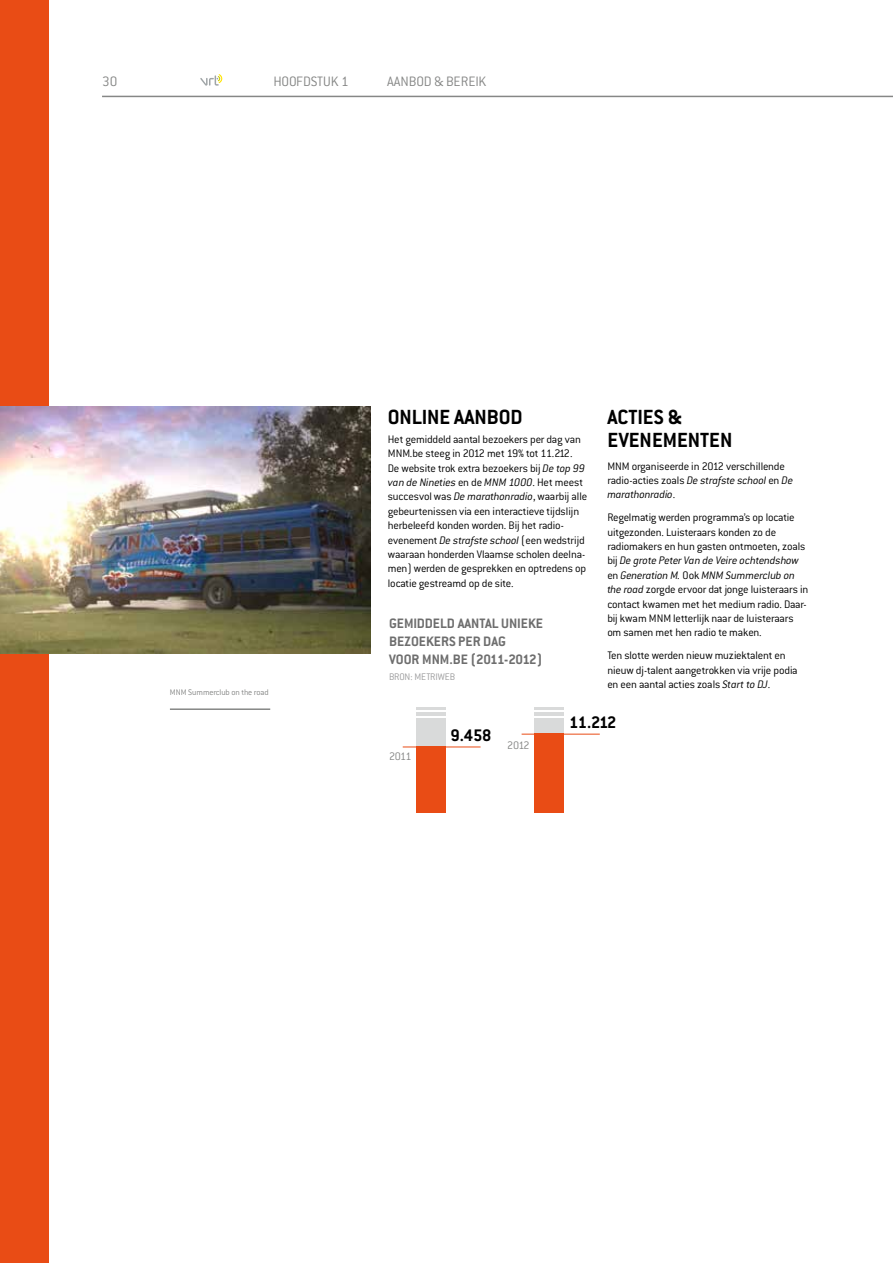
<style>
.page{position:relative;width:893px;height:1263px;background:#fff}
.page>*{position:absolute;margin:0;border:0;box-sizing:border-box;transform-origin:0 0}
.t1{font:700 22.5px/22.5px "Conduit ITC";color:#000}
.t2{font:700 18.3px "Conduit ITC";letter-spacing:-.04em;color:#000}
.t3{font:700 15px/18px "Conduit ITC";color:#6e6e6e}
.t4{font:300 15px "Conduit ITC";color:#868786}
.t5{font:300 12px/14.4px "Conduit ITC";letter-spacing:-.015em;color:#000}
.t6{font:300 12px "Conduit ITC";letter-spacing:-.06em;color:#868786}
.t7{font:300 10.5px "Conduit ITC";letter-spacing:-.005em;color:#9c9c9d}
.t8{font:300 9px "Conduit ITC";color:#868786}
.s1{font-style:italic}
</style>
<div class="page">
<div style="left:0;top:0;width:48px;height:1263px;background:#e94c15"></div>
<svg style="left:200px;top:74px;width:22px;height:12px"></svg>
<hr style="left:102px;top:96px;width:791px;height:1px;background:#868786">
<div style="left:535px;top:718px;width:29px;height:94px;background:#d9dada"></div>
<hr style="left:535px;top:712px;width:29px;height:3px;background:#d9dada">
<hr style="left:535px;top:707px;width:29px;height:2px;background:#d9dada">
<hr style="left:522px;top:734px;width:78px;height:1px;background:#e94c15">
<div style="left:535px;top:734px;width:29px;height:79px;background:#e94c15"></div>
<div style="left:416px;top:718px;width:29px;height:94px;background:#d9dada"></div>
<hr style="left:416px;top:712px;width:29px;height:3px;background:#d9dada">
<hr style="left:416px;top:707px;width:29px;height:2px;background:#d9dada">
<hr style="left:403px;top:746px;width:78px;height:1px;background:#e94c15">
<div style="left:416px;top:746px;width:29px;height:67px;background:#e94c15"></div>
<img style="left:0;top:407px;width:371px;height:247px">
<hr style="left:170px;top:708px;width:100px;height:2px;background:#868786">
<p class="t4" style="left:102px;top:73px;width:17px">30</p>
<p class="t4" style="left:273px;top:73px;width:77px">HOOFDSTUK 1</p>
<p class="t4" style="left:387px;top:73px;width:101px">aanbod &amp; bereik</p>
<p class="t8" style="left:170px;top:687px;width:7px">MNM</p>
<p class="t8" style="left:188px;top:687px;width:82px">Summerclub on the road</p>
<h1 class="t1" style="left:388px;top:405px;width:136px">ONLINE AANBOD</h1>
<p class="t5" style="left:388px;top:432px;width:195px">Het gemiddeld aantal bezoekers per dag van<br>MNM</p>
<p class="t5" style="left:388px;top:446px;width:201px;text-indent:22px">.be steeg in 2012 met 19% tot 11.212.<br>De website trok extra bezoekers bij <span class="s1">De top 99 van de Nineties</span> en de <span class="s1">MNM 1000</span>. Het meest succesvol was <span class="s1">De marathonradio</span>, waarbij alle gebeurtenissen via een interactieve tijdslijn herbeleefd konden worden. Bij het radio&shy;evenement <span class="s1">De strafste school</span> (een wedstrijd waaraan honderden Vlaamse scholen deelna&shy;men) werden de gesprekken en optredens op locatie gestreamd op de site.</p>
<p class="t3" style="left:389px;top:614px;width:155px">GEMIDDELD AANTAL UNIEKE<br>BEZOEKERS PER DAG<br>VOOR MNM.BE (2011-2012)</p>
<p class="t7" style="left:389px;top:671px;width:68px">Bron: M etriweb</p>
<h1 class="t1" style="left:607px;top:405px;width:127px">ACTIES &amp;<br>EVENEMENTEN</h1>
<p class="t5" style="left:607px;top:459px;width:8px">MNM</p>
<p class="t5" style="left:607px;top:459px;width:187px;text-indent:24px">organiseerde in 2012 verschillende radio-acties zoals <span class="s1">De strafste school</span> en <span class="s1">De marathonradio</span>.</p>
<p class="t5" style="left:607px;top:510px;width:203px">Regelmatig werden programma’s op locatie uitgezonden. Luisteraars konden zo de radiomakers en hun gasten ontmoeten, zoals bij <span class="s1">De grote Peter Van de Veire ochtendshow </span>en <span class="s1">Generation M.</span> Ook <span class="s1">MNM Summerclub on the road</span> zorgde ervoor dat jonge luisteraars in contact kwamen met het medium radio. Daar&shy;bij kwam MNM</p>
<p class="t5" style="left:607px;top:611px;width:188px;text-indent:66px">letterlijk naar de luisteraars om samen met hen radio te maken.</p>
<p class="t5" style="left:607px;top:648px;width:192px">Ten slotte werden nieuw muziektalent en nieuw dj-talent aangetrokken via vrije podia en een aantal acties zoals <span class="s1">Start to DJ</span>.</p>
<p class="t6" style="left:389px;top:750px;width:24px">2011</p>
<h2 class="t2" style="left:450px;top:724px;width:43px">9.458</h2>
<p class="t6" style="left:507px;top:738px;width:24px">2012</p>
<h2 class="t2" style="left:569px;top:712px;width:49px">11.212</h2>
</div>
